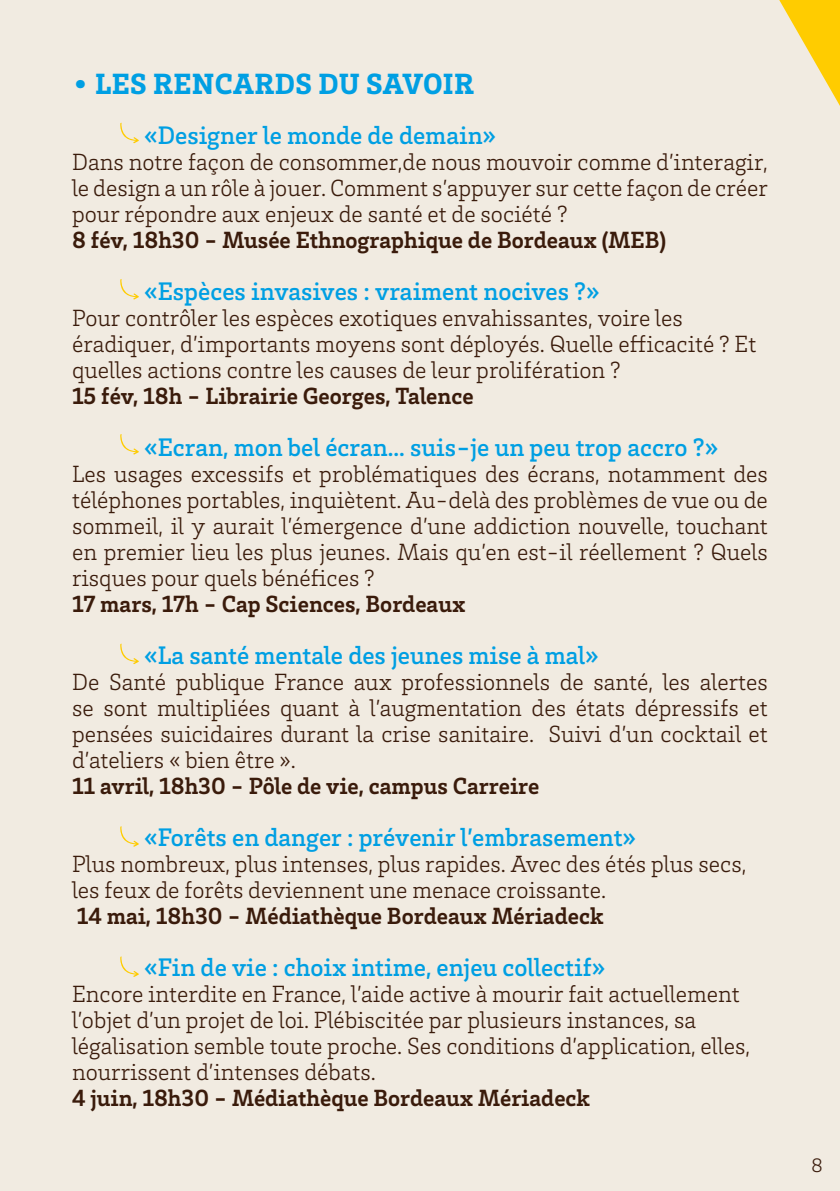
<style>
.page{position:relative;width:840px;height:1191px;background:#fff}
.page>*{position:absolute;margin:0;border:0;box-sizing:border-box;transform-origin:0 0}
.t1{font:900 30px "Brix Slab";letter-spacing:.015em;color:#009fe3}
.t2{font:500 26px "Brix Slab";color:#009fe3}
.t3{font:300 24px/26px "Brix Slab";color:#3a1b0b;text-align:justify}
.t4{font:700 24px "Brix Slab";color:#3a1b0b}
.t5{font:300 20px "Brix Slab";color:#3a1b0b}
</style>
<div class="page">
<div style="left:0;top:0;width:839px;height:1191px;background:#f1ebe1"></div>
<svg style="left:120px;top:279px;width:19px;height:21px"></svg>
<svg style="left:120px;top:122px;width:19px;height:21px"></svg>
<svg style="left:120px;top:434px;width:19px;height:21px"></svg>
<svg style="left:120px;top:643px;width:19px;height:21px"></svg>
<svg style="left:120px;top:826px;width:19px;height:21px"></svg>
<svg style="left:120px;top:956px;width:19px;height:21px"></svg>
<svg style="left:779px;top:0;width:60px;height:104px"></svg>
<p class="t1" style="left:72px;top:64px;width:403px">• LES RENCARDS DU SAVOIR</p>
<p class="t2" style="left:144px;top:118px;width:353px">«Designer le monde de demain»</p>
<p class="t3" style="left:72px;top:148px;width:697px">Dans notre façon de consommer,de nous mouvoir comme d’interagir, le design a un rôle à jouer. Comment s’appuyer sur cette façon de créer pour répondre aux enjeux de santé et de société ?</p>
<p class="t4" style="left:72px;top:224px;width:595px">8 fév, 18h30 - Musée Ethnographique de Bordeaux (MEB)</p>
<p class="t2" style="left:144px;top:274px;width:457px">«Espèces invasives : vraiment nocives ?»</p>
<p class="t3" style="left:72px;top:304px;width:685px;text-align:left">Pour contrôler les espèces exotiques envahissantes, voire les éradiquer, d’importants moyens sont déployés. Quelle efficacité ? Et quelles actions contre les causes de leur prolifération ?</p>
<p class="t4" style="left:72px;top:380px;width:403px">15 fév, 18h - Librairie Georges, Talence</p>
<p class="t2" style="left:144px;top:430px;width:575px">«Ecran, mon bel écran... suis-je un peu trop accro ?»</p>
<p class="t3" style="left:72px;top:460px;width:697px">Les usages excessifs et problématiques des écrans, notamment des téléphones portables, inquiètent. Au-delà des problèmes de vue ou de sommeil, il y aurait l’émergence d’une addiction nouvelle, touchant en premier lieu les plus jeunes. Mais qu’en est-il réellement ? Quels risques pour quels bénéfices ?</p>
<p class="t4" style="left:72px;top:588px;width:395px">17 mars, 17h - Cap Sciences, Bordeaux</p>
<p class="t2" style="left:144px;top:638px;width:456px">«La santé mentale des jeunes mise à mal»</p>
<p class="t3" style="left:72px;top:668px;width:697px">De Santé publique France aux professionnels de santé, les alertes se sont multipliées quant à l’augmentation des états dépressifs et pensées suicidaires durant la crise sanitaire. Suivi d’un cocktail et d’ateliers « bien être ».</p>
<p class="t4" style="left:72px;top:770px;width:468px">11 avril, 18h30 - Pôle de vie, campus Carreire</p>
<p class="t2" style="left:144px;top:820px;width:493px">«Forêts en danger : prévenir l’embrasement»</p>
<p class="t3" style="left:72px;top:850px;width:675px">Plus nombreux, plus intenses, plus rapides. Avec des étés plus secs, les feux de forêts deviennent une menace croissante.</p>
<p class="t4" style="left:77px;top:900px;width:528px">14 mai, 18h30 - Médiathèque Bordeaux Mériadeck</p>
<p class="t2" style="left:144px;top:950px;width:462px">«Fin de vie : choix intime, enjeu collectif»</p>
<p class="t3" style="left:72px;top:980px;width:679px;text-align:left">Encore interdite en France, l’aide active à mourir fait actuellement l’objet d’un projet de loi. Plébiscitée par plusieurs instances, sa légalisation semble toute proche. Ses conditions d’application, elles, nourrissent d’intenses débats.</p>
<p class="t4" style="left:72px;top:1082px;width:519px">4 juin, 18h30 - Médiathèque Bordeaux Mériadeck</p>
<p class="t5" style="left:810px;top:1152px;width:13px">8</p>
</div>
